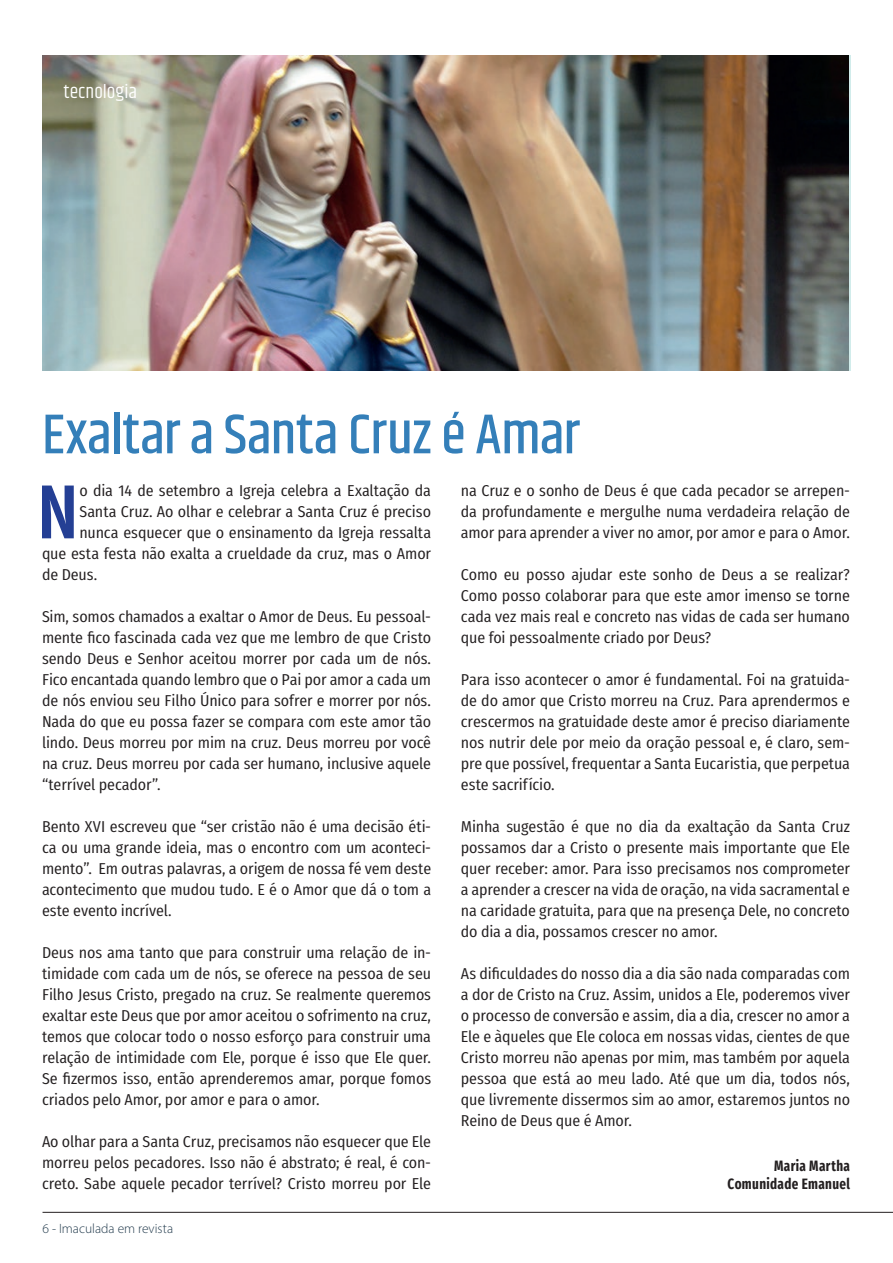
<style>
.page{position:relative;width:893px;height:1263px;background:#fff}
.page>*{position:absolute;margin:0;border:0;box-sizing:border-box;transform-origin:0 0}
.t1{font:600 77.1px "Khand";color:#243f94}
.t2{font:500 57px "Khand";letter-spacing:-.005em;color:#347fb9}
.t3{font:19.5px "Khand";letter-spacing:.005em;color:#fff}
.t4{font:15.75px/21px "Fira Sans Condensed";letter-spacing:-.01em;color:#231f20;text-align:justify;scale:1.06 1}
.t5{font:700 15px/18px "Fira Sans Condensed";letter-spacing:.025em;color:#231f20;text-align:right;scale:.9 1}
.t6{font:300 13.5px "Myriad Pro";color:#243c4e}
</style>
<div class="page">
<hr style="left:43px;top:1212px;width:850px;height:1px;background:#231f20">
<img style="left:43px;top:55px;width:805px;height:315px">
<p class="t3" style="left:64px;top:79px;width:75px">tecnologia</p>
<h2 class="t2" style="left:42px;top:399px;width:539px">Exaltar a Santa Cruz é Amar</h2>
<h1 class="t1" style="left:38px;top:461px;width:42px">N</h1>
<p class="t4" style="left:79px;top:479px;width:333px">o dia 14 de setembro a Igreja celebra a Exaltação da</p>
<p class="t4" style="left:461px;top:478px;width:369px">na Cruz e o sonho de Deus é que cada pecador se arrepen&shy;da profundamente e mergulhe numa verdadeira relação de amor para aprender a viver no amor, por amor e para o Amor.</p>
<p class="t4" style="left:461px;top:562px;width:369px">Como eu posso ajudar este sonho de Deus a se realizar?<br>Como posso colaborar para que este amor imenso se torne cada vez mais real e concreto nas vidas de cada ser humano que foi pessoalmente criado por Deus?</p>
<p class="t4" style="left:461px;top:667px;width:369px">Para isso acontecer o amor é fundamental. Foi na gratuida&shy;de do amor que Cristo morreu na Cruz. Para aprendermos e crescermos na gratuidade deste amor é preciso diariamente nos nutrir dele por meio da oração pessoal e, é claro, sem&shy;pre que possível, frequentar a Santa Eucaristia, que perpetua este sacrifício.</p>
<p class="t4" style="left:461px;top:814px;width:369px">Minha sugestão é que no dia da exaltação da Santa Cruz possamos dar a Cristo o presente mais importante que Ele quer receber: amor. Para isso precisamos nos comprometer a aprender a crescer na vida de oração, na vida sacramental e na caridade gratuita, para que na presença Dele, no concreto do dia a dia, possamos crescer no amor.</p>
<p class="t4" style="left:461px;top:961px;width:369px">As dificuldades do nosso dia a dia são nada comparadas com a dor de Cristo na Cruz. Assim, unidos a Ele, poderemos viver o processo de conversão e assim, dia a dia, crescer no amor a Ele e àqueles que Ele coloca em nossas vidas, cientes de que Cristo morreu não apenas por mim, mas também por aquela pessoa que está ao meu lado. Até que um dia, todos nós, que livremente dissermos sim ao amor, estaremos juntos no Reino de Deus que é Amor.</p>
<p class="t4" style="left:79px;top:500px;width:333px">Santa Cruz. Ao olhar e celebrar a Santa Cruz é preciso</p>
<p class="t4" style="left:79px;top:521px;width:333px">nunca esquecer que o ensinamento da Igreja ressalta</p>
<p class="t4" style="left:42px;top:542px;width:369px">que esta festa não exalta a crueldade da cruz, mas o Amor</p>
<p class="t4" style="left:42px;top:563px;width:54px">de Deus.</p>
<p class="t4" style="left:42px;top:605px;width:369px">Sim, somos chamados a exaltar o Amor de Deus. Eu pessoal&shy;mente fico fascinada cada vez que me lembro de que Cristo sendo Deus e Senhor aceitou morrer por cada um de nós.<br>Fico encantada quando lembro que o Pai por amor a cada um de nós enviou seu Filho Único para sofrer e morrer por nós.<br>Nada do que eu possa fazer se compara com este amor tão lindo. Deus morreu por mim na cruz. Deus morreu por você na cruz. Deus morreu por cada ser humano, inclusive aquele “terrível pecador”.</p>
<p class="t4" style="left:42px;top:815px;width:369px">Bento XVI escreveu que “ser cristão não é uma decisão éti&shy;ca ou uma grande ideia, mas o encontro com um aconteci&shy;mento”. Em outras palavras, a origem de nossa fé vem deste acontecimento que mudou tudo. E é o Amor que dá o tom a este evento incrível.</p>
<p class="t4" style="left:42px;top:941px;width:369px">Deus nos ama tanto que para construir uma relação de in&shy;timidade com cada um de nós, se oferece na pessoa de seu Filho Jesus Cristo, pregado na cruz. Se realmente queremos exaltar este Deus que por amor aceitou o sofrimento na cruz, temos que colocar todo o nosso esforço para construir uma relação de intimidade com Ele, porque é isso que Ele quer.<br>Se fizermos isso, então aprenderemos amar, porque fomos criados pelo Amor, por amor e para o amor.</p>
<p class="t4" style="left:42px;top:1130px;width:369px">Ao olhar para a Santa Cruz, precisamos não esquecer que Ele morreu pelos pecadores. Isso não é abstrato; é real, é con&shy;creto. Sabe aquele pecador terrível? Cristo morreu por Ele</p>
<p class="t5" style="left:727px;top:1155px;width:138px">Maria Martha<br>Comunidade Emanuel</p>
<p class="t6" style="left:43px;top:1220px;width:132px">6 - Imaculada em revista</p>
</div>
